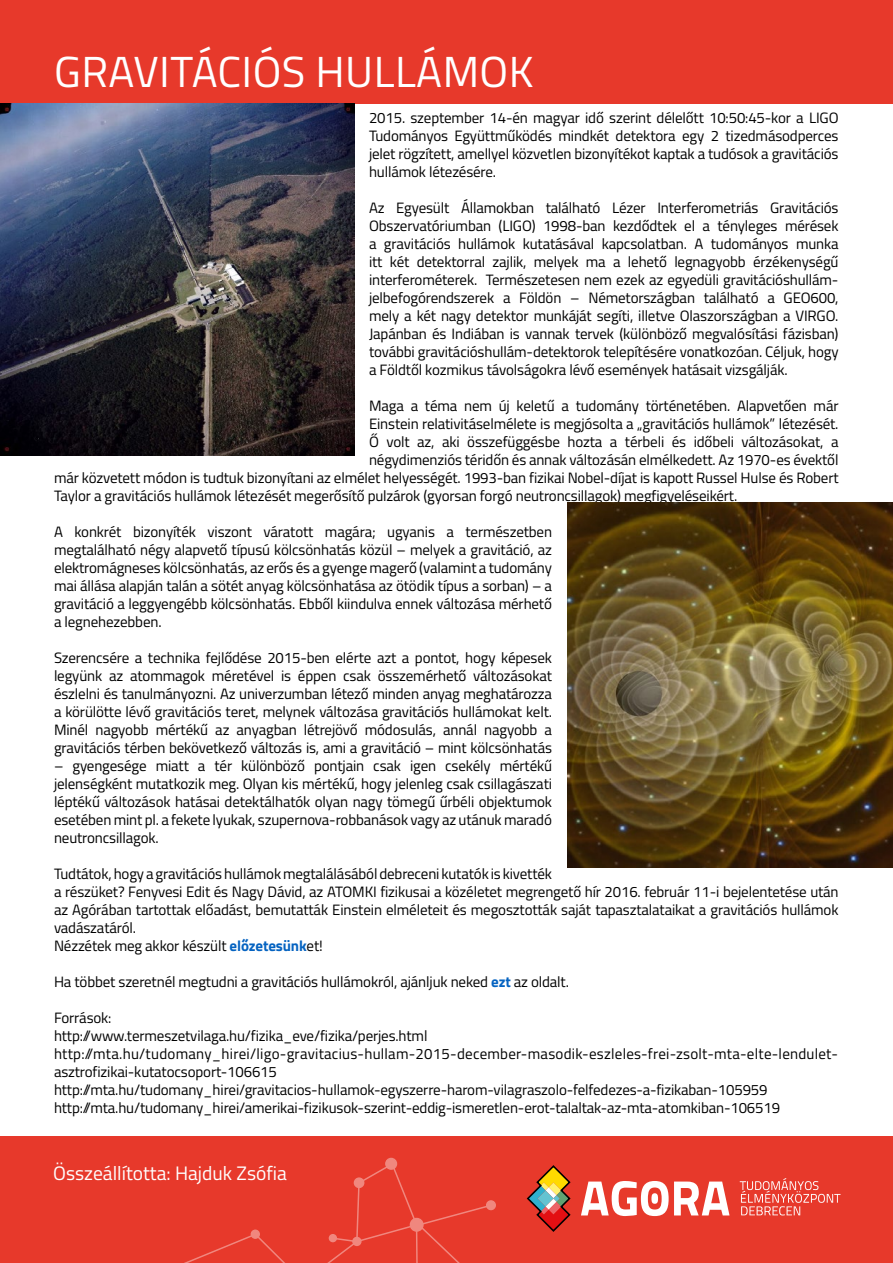
<style>
.page{position:relative;width:893px;height:1263px;background:#fff}
.page>*{position:absolute;margin:0;border:0;box-sizing:border-box;transform-origin:0 0}
.t1{font:43.5px "Titillium";letter-spacing:.01em;color:#fff}
.t2{font:19.5px "Titillium";color:#fff}
.t3{font:15px/18px "Titillium";letter-spacing:-.01em;color:#000;text-align:justify}
.s1{font-weight:700;color:#0563c1}
</style>
<div class="page">
<div style="left:0;top:1136px;width:893px;height:127px;background:#e7392b"></div>
<div style="left:386px;top:1158px;width:10px;height:11px;background:#f0877e;border-radius:50%"></div>
<div style="left:385px;top:1158px;width:12px;height:12px;border:2px solid #fff;border-radius:50%"></div>
<div style="left:486px;top:1200px;width:10px;height:10px;border:2px solid #fff;border-radius:50%"></div>
<svg style="left:184px;top:1162px;width:309px;height:101px"></svg>
<svg style="left:526px;top:1165px;width:45px;height:67px"></svg>
<svg style="left:581px;top:1181px;width:148px;height:35px"></svg>
<div style="left:651px;top:1193px;width:7px;height:11px;background:#fff;border-radius:50%"></div>
<svg style="left:740px;top:1178px;width:100px;height:37px"></svg>
<div style="left:0;top:0;width:893px;height:104px;background:#e7392b"></div>
<img style="left:568px;top:503px;width:325px;height:365px">
<img style="left:0;top:103px;width:354px;height:353px">
<h1 class="t1" style="left:54px;top:40px;width:481px">GRAVITÁCIÓS HULLÁMOK</h1>
<p class="t3" style="left:369px;top:108px;width:471px">2015. szeptember 14-én magyar idő szerint délelőtt 10:50:45-kor a LIGO Tudományos Együttműködés mindkét detektora egy 2 tizedmásodperces jelet rögzített, amellyel közvetlen bizonyítékot kaptak a tudósok a gravitációs hullámok létezésére.</p>
<p class="t3" style="left:369px;top:198px;width:471px">Az Egyesült Államokban található Lézer Interferometriás Gravitációs Obszervatóriumban (LIGO) 1998-ban kezdődtek el a tényleges mérések a gravitációs hullámok kutatásával kapcsolatban. A tudományos munka itt két detektorral zajlik, melyek ma a lehető legnagyobb érzékenységű interferométerek. Természetesen nem ezek az egyedüli gravitációshullám&shy;jelbefogórendszerek a Földön – Németországban található a GEO600, mely a két nagy detektor munkáját segíti, illetve Olaszországban a VIRGO.<br>Japánban és Indiában is vannak tervek (különböző megvalósítási fázisban) további gravitációshullám-detektorok telepítésére vonatkozóan. Céljuk, hogy a Földtől kozmikus távolságokra lévő események hatásait vizsgálják.</p>
<p class="t3" style="left:369px;top:396px;width:471px">Maga a téma nem új keletű a tudomány történetében. Alapvetően már</p>
<p class="t3" style="left:369px;top:414px;width:471px">Einstein relativitáselmélete is megjósolta a „gravitációs hullámok” létezését.</p>
<p class="t3" style="left:369px;top:432px;width:471px">Ő volt az, aki összefüggésbe hozta a térbeli és időbeli változásokat, a</p>
<p class="t3" style="left:369px;top:450px;width:471px">négydimenziós téridőn és annak változásán elmélkedett. Az 1970-es évektől</p>
<p class="t3" style="left:54px;top:468px;width:786px">már közvetett módon is tudtuk bizonyítani az elmélet helyességét. 1993-ban fizikai Nobel-díjat is kapott Russel Hulse és Robert</p>
<p class="t3" style="left:54px;top:486px;width:685px">Taylor a gravitációs hullámok létezését megerősítő pulzárok (gyorsan forgó neutroncsillagok) megfigyeléseikért.</p>
<p class="t3" style="left:54px;top:522px;width:500px">A konkrét bizonyíték viszont váratott magára; ugyanis a természetben megtalálható négy alapvető típusú kölcsönhatás közül – melyek a gravitáció, az elektromágneses kölcsönhatás, az erős és a gyenge magerő (valamint a tudomány mai állása alapján talán a sötét anyag kölcsönhatása az ötödik típus a sorban) – a gravitáció a leggyengébb kölcsönhatás. Ebből kiindulva ennek változása mérhető a legnehezebben.</p>
<p class="t3" style="left:54px;top:648px;width:500px">Szerencsére a technika fejlődése 2015-ben elérte azt a pontot, hogy képesek legyünk az atommagok méretével is éppen csak összemérhető változásokat észlelni és tanulmányozni. Az univerzumban létező minden anyag meghatározza a körülötte lévő gravitációs teret, melynek változása gravitációs hullámokat kelt.<br>Minél nagyobb mértékű az anyagban létrejövő módosulás, annál nagyobb a gravitációs térben bekövetkező változás is, ami a gravitáció – mint kölcsönhatás</p>
<p class="t3" style="left:54px;top:756px;width:500px">– gyengesége miatt a tér különböző pontjain csak igen csekély mértékű jelenségként mutatkozik meg. Olyan kis mértékű, hogy jelenleg csak csillagászati léptékű változások hatásai detektálhatók olyan nagy tömegű űrbéli objektumok esetében mint pl. a fekete lyukak, szupernova-robbanások vagy az utánuk maradó neutroncsillagok.</p>
<p class="t3" style="left:54px;top:864px;width:786px;text-align:left">Tudtátok, hogy a gravitációs hullámok megtalálásából debreceni kutatók is kivették<br>a részüket? Fenyvesi Edit és Nagy Dávid, az ATOMKI fizikusai a közéletet megrengető hír 2016. február 11-i bejelentetése után az Agórában tartottak előadást, bemutatták Einstein elméleteit és megosztották saját tapasztalataikat a gravitációs hullámok vadászatáról.<br>Nézzétek meg akkor készült <span class="s1">előzetesünk</span>et!</p>
<p class="t3" style="left:54px;top:972px;width:516px">Ha többet szeretnél megtudni a gravitációs hullámokról, ajánljuk neked <span class="s1">ezt</span> az oldalt.</p>
<p class="t3" style="left:54px;top:1008px;width:785px;text-align:left">Források:<br>http://www.termeszetvilaga.hu/fizika_eve/fizika/perjes.html http://mta.hu/tudomany_hirei/ligo-gravitacius-hullam-2015-december-masodik-eszleles-frei-zsolt-mta-elte-lendulet&shy;asztrofizikai-kutatocsoport-106615 http://mta.hu/tudomany_hirei/gravitacios-hullamok-egyszerre-harom-vilagraszolo-felfedezes-a-fizikaban-105959 http://mta.hu/tudomany_hirei/amerikai-fizikusok-szerint-eddig-ismeretlen-erot-talaltak-az-mta-atomkiban-106519</p>
<h2 class="t2" style="left:53px;top:1159px;width:235px">Összeállította: Hajduk Zsófia</h2>
</div>
